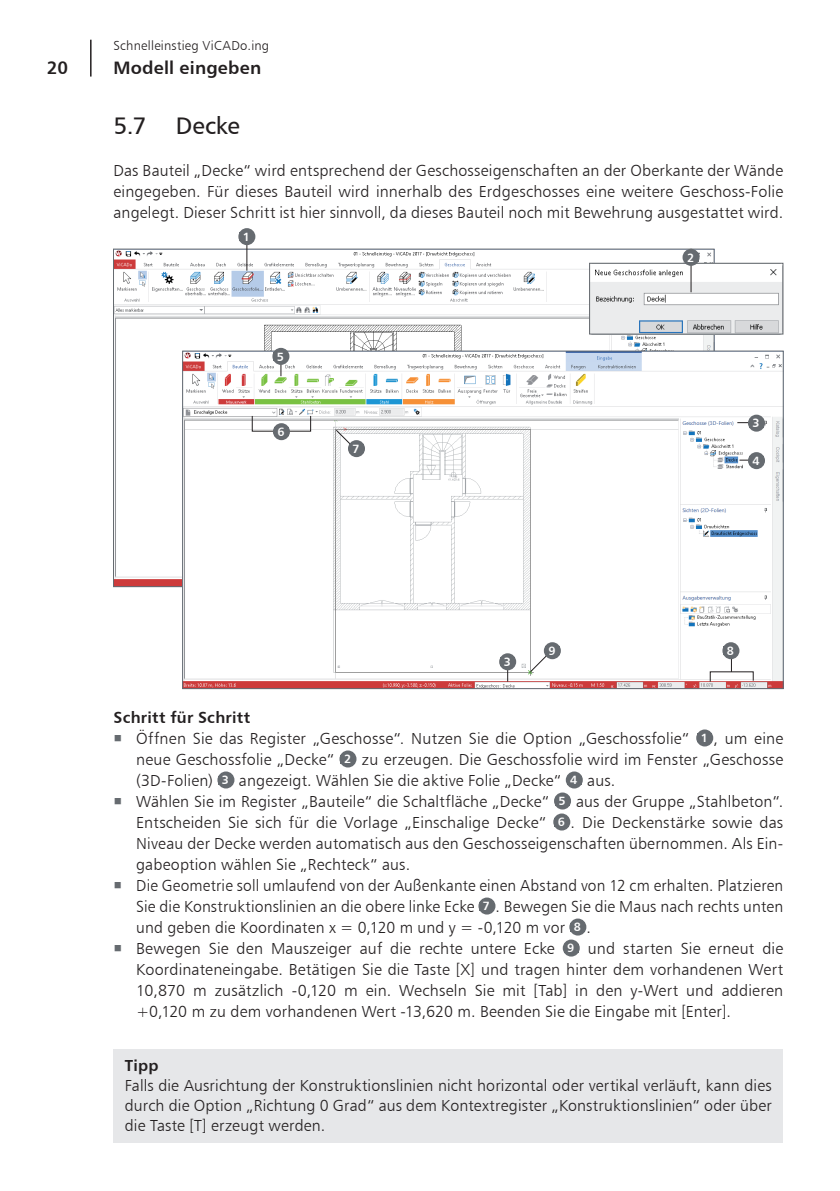
<style>
.page{position:relative;width:840px;height:1191px;background:#fff}
.page>*{position:absolute;margin:0;border:0;box-sizing:border-box;transform-origin:0 0}
.t1{font:24px "Humanist 777 BT Roman B";letter-spacing:-.005em;color:#231f20}
.t2{font:18px "Humanist 777 BT Bold B";letter-spacing:.01em;color:#231f20}
._5_Grundtext{font:16px/21px "Humanist 777 BT Light B";letter-spacing:.01em;color:#231f20;text-align:justify}
._8_Tipp_Text{font:16px/20px "Humanist 777 BT Light B";letter-spacing:.01em;color:#231f20;text-align:justify}
._4_Zwischenüberschri{font:16px "Humanist 777 BT Bold B";letter-spacing:.015em;color:#231f20}
._7_Tipp_Überschrift{font:16px "Humanist 777 BT Bold B";color:#231f20}
.t3{font:13px "Humanist 777 BT Light B";letter-spacing:.02em;color:#231f20}
.Zahlen{font:12px "Humanist 777 BT Bold B";color:#fff}
</style>
<div class="page">
<hr style="left:90px;top:40px;width:1px;height:37px;background:#231f20">
<svg style="left:695px;top:729px;width:17px;height:17px"></svg>
<div style="left:697px;top:734px;width:14px;height:8px;background:#666b70"></div>
<div style="left:339px;top:750px;width:17px;height:17px;background:#666b70;border-radius:50%"></div>
<div style="left:217px;top:771px;width:17px;height:17px;background:#666b70;border-radius:50%"></div>
<svg style="left:565px;top:771px;width:17px;height:17px"></svg>
<div style="left:567px;top:776px;width:14px;height:8px;background:#666b70"></div>
<svg style="left:553px;top:792px;width:17px;height:17px"></svg>
<div style="left:555px;top:797px;width:14px;height:8px;background:#666b70"></div>
<div style="left:553px;top:813px;width:17px;height:17px;background:#666b70;border-radius:50%"></div>
<div style="left:478px;top:897px;width:17px;height:17px;background:#666b70;border-radius:50%"></div>
<div style="left:569px;top:918px;width:17px;height:17px;background:#666b70;border-radius:50%"></div>
<svg style="left:562px;top:939px;width:17px;height:17px"></svg>
<div style="left:564px;top:944px;width:14px;height:8px;background:#666b70"></div>
<img style="left:115px;top:251px;width:597px;height:334px">
<hr style="left:246px;top:237px;width:1px;height:34px;background:#231f20">
<div style="left:238px;top:228px;width:17px;height:17px;background:#666b70;border-radius:50%"></div>
<img style="left:591px;top:265px;width:189px;height:67px">
<div style="left:589px;top:263px;width:193px;height:71px;border:1px solid #666b70"></div>
<img style="left:184px;top:353px;width:597px;height:334px">
<div style="left:272px;top:348px;width:17px;height:17px;background:#666b70;border-radius:50%"></div>
<hr style="left:690px;top:249px;width:1px;height:43px;background:#231f20">
<div style="left:682px;top:249px;width:17px;height:17px;background:#666b70;border-radius:50%"></div>
<svg style="left:747px;top:452px;width:17px;height:17px"></svg>
<div style="left:749px;top:456px;width:14px;height:9px;background:#666b70"></div>
<svg style="left:747px;top:414px;width:17px;height:18px"></svg>
<div style="left:749px;top:419px;width:14px;height:8px;background:#666b70"></div>
<div style="left:499px;top:653px;width:17px;height:17px;background:#666b70;border-radius:50%"></div>
<svg style="left:335px;top:429px;width:19px;height:20px"></svg>
<div style="left:348px;top:440px;width:17px;height:17px;background:#666b70;border-radius:50%"></div>
<svg style="left:529px;top:653px;width:20px;height:20px"></svg>
<svg style="left:543px;top:642px;width:17px;height:17px"></svg>
<div style="left:545px;top:646px;width:14px;height:9px;background:#666b70"></div>
<svg style="left:722px;top:642px;width:17px;height:17px"></svg>
<div style="left:723px;top:646px;width:14px;height:9px;background:#666b70"></div>
<svg style="left:708px;top:648px;width:45px;height:34px"></svg>
<div style="left:273px;top:423px;width:17px;height:17px;background:#666b70;border-radius:50%"></div>
<div style="left:113px;top:1049px;width:669px;height:93px;background:#e6e7e9"></div>
<p class="t3" style="left:113px;top:37px;width:157px">Schnelleinstieg ViCADo.ing</p>
<p class="t2" style="left:47px;top:56px;width:23px">20</p>
<p class="t2" style="left:113px;top:56px;width:149px">Modell eingeben</p>
<p class="t1" style="left:113px;top:111px;width:128px">5.7 Decke</p>
<p class="_5_Grundtext" style="left:113px;top:160px;width:671px">Das Bauteil „Decke“ wird entsprechend der Geschosseigenschaften an der Oberkante der Wände eingegeben. Für dieses Bauteil wird innerhalb des Erdgeschosses eine weitere Geschoss-Folie angelegt. Dieser Schritt ist hier sinnvoll, da dieses Bauteil noch mit Bewehrung ausgestattet wird.</p>
<p class="Zahlen" style="left:243px;top:229px;width:9px">1</p>
<p class="Zahlen" style="left:277px;top:349px;width:9px">5</p>
<p class="Zahlen" style="left:277px;top:424px;width:9px">6</p>
<p class="Zahlen" style="left:352px;top:441px;width:9px">7</p>
<p class="Zahlen" style="left:686px;top:250px;width:9px">2</p>
<p class="Zahlen" style="left:752px;top:415px;width:9px">3</p>
<p class="Zahlen" style="left:752px;top:453px;width:9px">4</p>
<p class="Zahlen" style="left:503px;top:654px;width:9px">3</p>
<p class="Zahlen" style="left:548px;top:643px;width:9px">9</p>
<p class="Zahlen" style="left:726px;top:643px;width:9px">8</p>
<p class="_4_Zwischenüberschri" style="left:113px;top:707px;width:138px">Schritt für Schritt</p>
<p class="_5_Grundtext" style="left:136px;top:727px;width:554px">Öffnen Sie das Register „Geschosse“. Nutzen Sie die Option „Geschossfolie“</p>
<p class="Zahlen" style="left:700px;top:730px;width:9px">1</p>
<p class="_5_Grundtext" style="left:713px;top:727px;width:71px">, um eine</p>
<p class="_5_Grundtext" style="left:136px;top:748px;width:199px">neue Geschossfolie „Decke“</p>
<p class="Zahlen" style="left:344px;top:751px;width:9px">2</p>
<p class="_5_Grundtext" style="left:362px;top:748px;width:422px">zu erzeugen. Die Geschossfolie wird im Fenster „Geschosse</p>
<p class="_5_Grundtext" style="left:136px;top:769px;width:78px">(3D-Folien)</p>
<p class="Zahlen" style="left:222px;top:772px;width:9px">3</p>
<p class="_5_Grundtext" style="left:239px;top:769px;width:323px">angezeigt. Wählen Sie die aktive Folie „Decke“</p>
<p class="Zahlen" style="left:570px;top:772px;width:9px">4</p>
<p class="_5_Grundtext" style="left:587px;top:769px;width:30px">aus.</p>
<p class="_5_Grundtext" style="left:136px;top:790px;width:414px">Wählen Sie im Register „Bauteile“ die Schaltfläche „Decke“</p>
<p class="Zahlen" style="left:558px;top:793px;width:9px">5</p>
<p class="_5_Grundtext" style="left:575px;top:790px;width:208px">aus der Gruppe „Stahlbeton“.</p>
<p class="_5_Grundtext" style="left:136px;top:811px;width:411px">Entscheiden Sie sich für die Vorlage „Einschalige Decke“</p>
<p class="Zahlen" style="left:557px;top:814px;width:9px">6</p>
<p class="_5_Grundtext" style="left:136px;top:811px;width:648px;text-indent:434px">. Die Deckenstärke sowie das Niveau der Decke werden automatisch aus den Geschosseigenschaften übernommen. Als Ein&shy;gabeoption wählen Sie „Rechteck“ aus.</p>
<p class="_5_Grundtext" style="left:136px;top:874px;width:648px">Die Geometrie soll umlaufend von der Außenkante einen Abstand von 12 cm erhalten. Platzieren<br>Sie die Konstruktionslinien an die obere linke Ecke</p>
<p class="_5_Grundtext" style="left:136px;top:895px;width:648px;text-indent:359px">. Bewegen Sie die Maus nach rechts unten und geben die Koordinaten x = 0,120 m und y = -0,120 m vor</p>
<p class="Zahlen" style="left:482px;top:898px;width:9px">7</p>
<p class="Zahlen" style="left:573px;top:919px;width:9px">8</p>
<p class="_5_Grundtext" style="left:586px;top:916px;width:6px">.</p>
<p class="_5_Grundtext" style="left:136px;top:937px;width:420px">Bewegen Sie den Mauszeiger auf die rechte untere Ecke</p>
<p class="Zahlen" style="left:567px;top:940px;width:9px">9</p>
<p class="_5_Grundtext" style="left:136px;top:937px;width:648px;text-indent:451px">und starten Sie erneut die Koordinateneingabe. Betätigen Sie die Taste [X] und tragen hinter dem vorhandenen Wert 10,870 m zusätzlich -0,120 m ein. Wechseln Sie mit [Tab] in den y-Wert und addieren +0,120 m zu dem vorhandenen Wert -13,620 m. Beenden Sie die Eingabe mit [Enter].</p>
<p class="_7_Tipp_Überschrift" style="left:125px;top:1055px;width:35px">Tipp</p>
<p class="_8_Tipp_Text" style="left:125px;top:1075px;width:648px">Falls die Ausrichtung der Konstruktionslinien nicht horizontal oder vertikal verläuft, kann dies durch die Option „Richtung 0 Grad“ aus dem Kontextregister „Konstruktionslinien“ oder über die Taste [T] erzeugt werden.</p>
</div>
